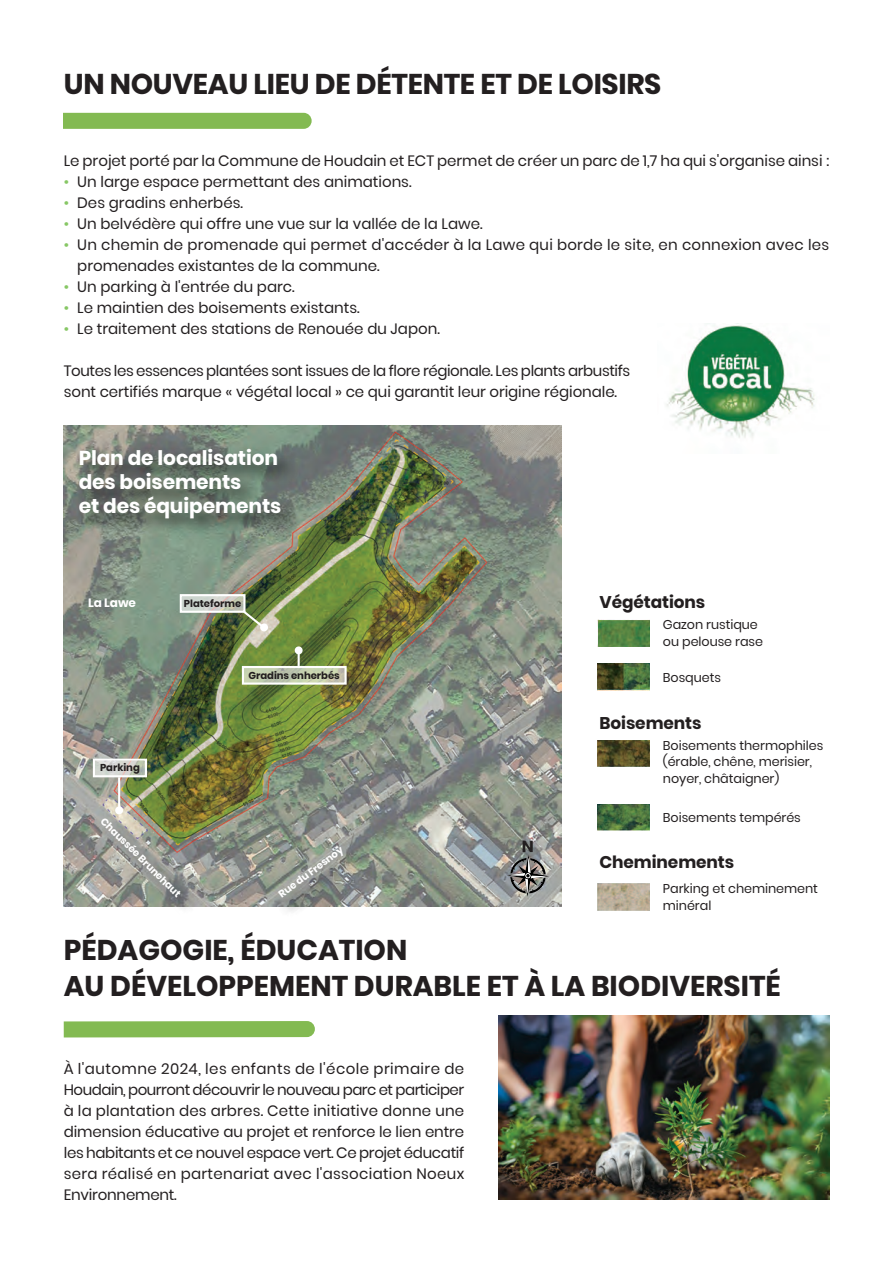
<style>
.page{position:relative;width:893px;height:1263px;background:#fff}
.page>*{position:absolute;margin:0;border:0;box-sizing:border-box;transform-origin:0 0}
.t1{font:700 28.5px "Poppins";color:#231f20}
.t2{font:700 20.1px "Poppins";letter-spacing:-.005em;color:#fff}
.t3{font:700 16.95px "Poppins";letter-spacing:-.005em;color:#231f20}
.t4{font:700 16.05px "Poppins";color:#231f20}
.t5{font:15px/21px "Poppins";color:#231f20;text-align:justify}
.t6{font:15px/21px "Poppins";letter-spacing:-.025em;color:#231f20}
.t7{font:12.75px "Poppins";letter-spacing:-.005em;color:#231f20}
.t8{font:700 12.15px "Poppins";letter-spacing:-.005em;color:#fff}
.t9{font:700 10.05px "Poppins";letter-spacing:-.005em;color:#231f20}
.t10{font:700 10.05px "Poppins";color:#fff}
.s1{color:#87c765}
</style>
<div class="page">
<img style="left:666px;top:325px;width:149px;height:113px">
<svg style="left:64px;top:113px;width:248px;height:16px;background:#85bb54"></svg>
<img style="left:64px;top:426px;width:497px;height:480px">
<img style="left:66px;top:436px;width:322px;height:151px">
<img style="left:598px;top:883px;width:52px;height:27px">
<img style="left:598px;top:620px;width:52px;height:26px">
<img style="left:598px;top:663px;width:52px;height:27px">
<img style="left:598px;top:740px;width:52px;height:27px">
<img style="left:598px;top:804px;width:52px;height:27px">
<img style="left:63px;top:768px;width:185px;height:141px">
<img style="left:238px;top:803px;width:188px;height:108px">
<svg style="left:507px;top:855px;width:42px;height:41px;background:#81807e"></svg>
<div style="left:182px;top:596px;width:61px;height:15px;background:#fff;opacity:.6"></div>
<div style="left:180px;top:594px;width:65px;height:19px;border:2px solid #fff"></div>
<div style="left:244px;top:668px;width:101px;height:14px;background:#fff;opacity:.6"></div>
<div style="left:242px;top:666px;width:105px;height:19px;border:2px solid #fff"></div>
<div style="left:95px;top:761px;width:50px;height:14px;background:#fff;opacity:.6"></div>
<div style="left:93px;top:759px;width:54px;height:18px;border:2px solid #fff"></div>
<svg style="left:241px;top:609px;width:28px;height:23px"></svg>
<div style="left:260px;top:623px;width:8px;height:8px;background:#fff;border-radius:50%"></div>
<div style="left:295px;top:646px;width:8px;height:8px;background:#fff;border-radius:50%"></div>
<div style="left:115px;top:806px;width:8px;height:8px;background:#fff;border-radius:50%"></div>
<hr style="left:118px;top:777px;width:2px;height:36px;background:#fff">
<svg style="left:298px;top:654px;width:2px;height:12px"></svg>
<div style="left:64px;top:1021px;width:251px;height:16px;background:#83ba52"></div>
<img style="left:498px;top:1016px;width:331px;height:183px">
<p class="t1" style="left:64px;top:64px;width:599px">UN NOUVEAU LIEU DE DÉTENTE ET DE LOISIRS</p>
<p class="t5" style="left:64px;top:151px;width:767px">Le projet porté par la Commune de Houdain et ECT permet de créer un parc de 1,7 ha qui s'organise ainsi :</p>
<p class="t5" style="left:64px;top:172px;width:349px"><span class="s1">•</span> Un large espace permettant des animations.</p>
<p class="t5" style="left:64px;top:193px;width:181px"><span class="s1">•</span> Des gradins enherbés.</p>
<p class="t5" style="left:64px;top:214px;width:420px"><span class="s1">•</span> Un belvédère qui offre une vue sur la vallée de la Lawe.</p>
<p class="t5" style="left:64px;top:235px;width:767px"><span class="s1">•</span> Un chemin de promenade qui permet d'accéder à la Lawe qui borde le site, en connexion avec les</p>
<p class="t5" style="left:77px;top:256px;width:304px">promenades existantes de la commune.</p>
<p class="t5" style="left:64px;top:277px;width:233px"><span class="s1">•</span> Un parking à l'entrée du parc.</p>
<p class="t5" style="left:64px;top:298px;width:297px"><span class="s1">•</span> Le maintien des boisements existants.</p>
<p class="t5" style="left:64px;top:319px;width:378px"><span class="s1">•</span> Le traitement des stations de Renouée du Japon.</p>
<p class="t6" style="left:64px;top:361px;width:568px">Toutes les essences plantées sont issues de la flore régionale. Les plants arbustifs sont certifiés marque « végétal local » ce qui garantit leur origine régionale.</p>
<p class="t2" style="left:79px;top:444px;width:201px">Plan de localisation</p>
<p class="t2" style="left:79px;top:468px;width:164px">des boisements</p>
<p class="t2" style="left:79px;top:492px;width:204px">et des équipements</p>
<p class="t8" style="left:88px;top:594px;width:50px">La Lawe</p>
<p class="t9" style="left:184px;top:596px;width:59px">Plateforme</p>
<p class="t9" style="left:100px;top:761px;width:41px">Parking</p>
<p class="t10" style="left:107px;top:814px;width:110px;rotate:45deg">Chaussée Brunehaut</p>
<p class="t9" style="left:249px;top:668px;width:93px">Gradins enherbés</p>
<p class="t10" style="left:276px;top:889px;width:79px;rotate:-37deg">Rue du Fresnoy</p>
<p class="t4" style="left:522px;top:835px;width:14px">N</p>
<p class="t3" style="left:599px;top:590px;width:107px">Végétations</p>
<p class="t7" style="left:663px;top:616px;width:96px">Gazon rustique</p>
<p class="t7" style="left:663px;top:633px;width:102px">ou pelouse rase</p>
<p class="t7" style="left:663px;top:669px;width:60px">Bosquets</p>
<p class="t3" style="left:599px;top:711px;width:104px">Boisements</p>
<p class="t7" style="left:663px;top:736px;width:162px">Boisements thermophiles</p>
<p class="t7" style="left:663px;top:753px;width:151px">(érable, chêne, merisier,</p>
<p class="t7" style="left:663px;top:770px;width:118px">noyer, châtaigner)</p>
<p class="t7" style="left:663px;top:809px;width:139px">Boisements tempérés</p>
<p class="t3" style="left:599px;top:850px;width:136px">Cheminements</p>
<p class="t7" style="left:663px;top:879px;width:156px">Parking et cheminement</p>
<p class="t7" style="left:663px;top:896px;width:50px">minéral</p>
<p class="t1" style="left:64px;top:930px;width:345px">PÉDAGOGIE, ÉDUCATION</p>
<p class="t1" style="left:64px;top:966px;width:719px">AU DÉVELOPPEMENT DURABLE ET À LA BIODIVERSITÉ</p>
<p class="t5" style="left:64px;top:1058px;width:402px">À l'automne 2024, les enfants de l'école primaire de Houdain, pourront découvrir le nouveau parc et participer à la plantation des arbres. Cette initiative donne une dimension éducative au projet et renforce le lien entre les habitants et ce nouvel espace vert. Ce projet éducatif sera réalisé en partenariat avec l'association Noeux Environnement.</p>
</div>
